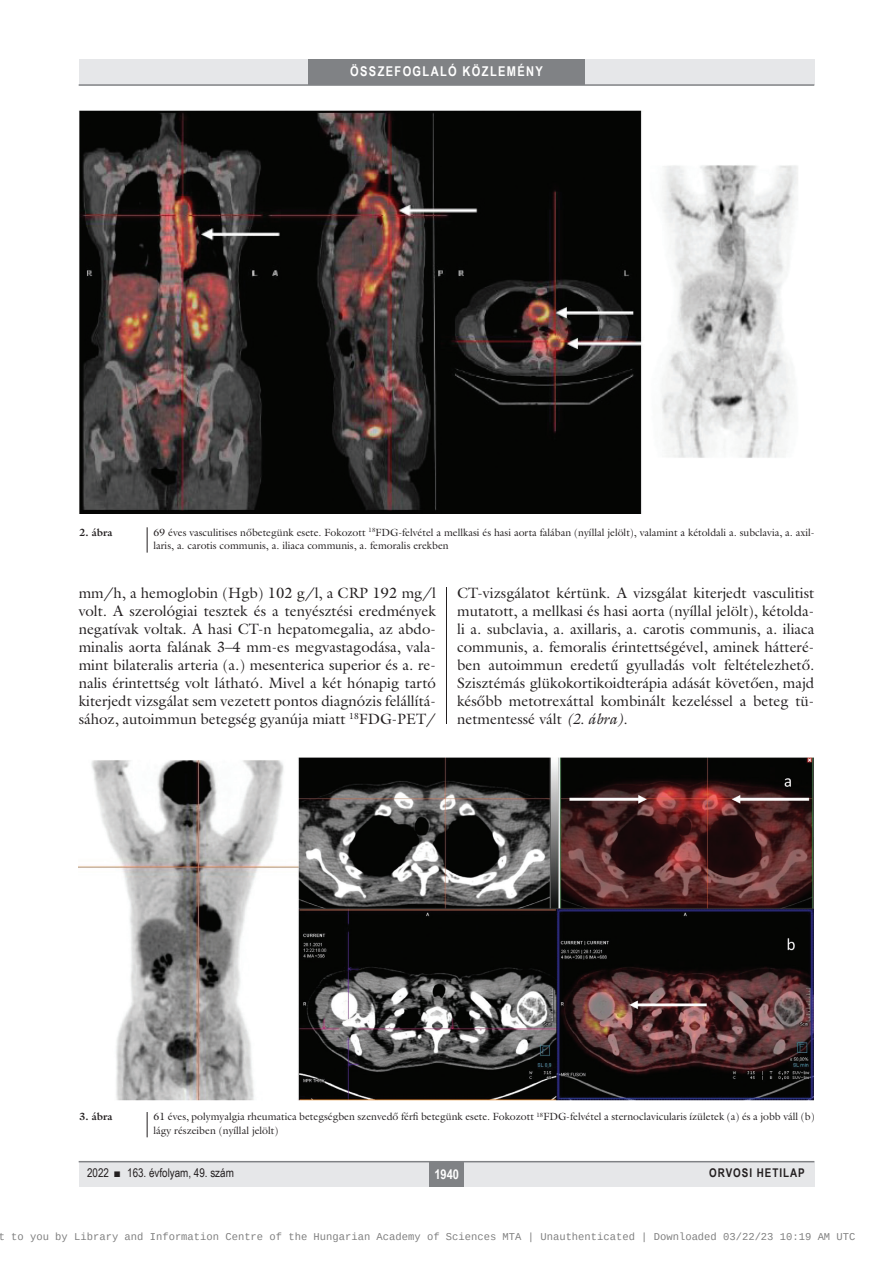
<style>
.page{position:relative;width:893px;height:1263px;background:#fff}
.page>*{position:absolute;margin:0;border:0;box-sizing:border-box;transform-origin:0 0}
.Body_Text{font:15px/18px "Galliard Reg";color:#231f20;text-align:justify}
.t1{font:700 13.5px "Arial Narrow";letter-spacing:.1em;color:#fff}
.t2{font:12px "Arial Narrow";color:#231f20}
.t3{font:700 12px "Arial Narrow";letter-spacing:.08em;color:#231f20}
.kepalairas2{font:10.5px/13.5px "Galliard Reg";color:#231f20}
.t4{font:10.5px "Liberation Mono";color:rgb(0 0 0/.5)}
.kepalairas1{font:700 10.5px "Galliard Reg";color:#231f20}
.s1{font-style:italic}
</style>
<div class="page">
<div style="left:79px;top:1161px;width:735px;height:25px;background:#e6e7e9"></div>
<hr style="left:79px;top:1161px;width:735px;height:1px;background:#808285">
<div style="left:430px;top:1161px;width:34px;height:25px;background:#808285"></div>
<div style="left:79px;top:60px;width:735px;height:25px;background:#e6e7e9"></div>
<div style="left:308px;top:60px;width:277px;height:25px;background:#808285"></div>
<hr style="left:79px;top:84px;width:735px;height:2px;background:#808285">
<hr style="left:446px;top:111px;width:1px;height:1026px;background:#231f20">
<div style="left:79px;top:725px;width:735px;height:387px;background:#fff"></div>
<img style="left:79px;top:758px;width:735px;height:343px">
<img style="left:79px;top:111px;width:719px;height:402px">
<div style="left:79px;top:527px;width:736px;height:60px;background:#fff"></div>
<svg style="left:147px;top:527px;width:1px;height:26px"></svg>
<div style="left:79px;top:1112px;width:736px;height:25px;background:#fff"></div>
<svg style="left:147px;top:1112px;width:1px;height:25px"></svg>
<p class="t1" style="left:350px;top:61px;width:194px">ÖSSZEFOGLALÓ KÖZLEMÉNY</p>
<p class="kepalairas1" style="left:79px;top:525px;width:35px">2. ábra</p>
<p class="kepalairas2" style="left:154px;top:525px;width:663px">69 éves vasculitises nőbetegünk esete. Fokozott <sup>18</sup>FDG-felvétel a mellkasi és hasi aorta falában (nyíllal jelölt), valamint a kétoldali a. subclavia, a. axil&shy;laris, a. carotis communis, a. iliaca communis, a. femoralis erekben</p>
<p class="Body_Text" style="left:79px;top:583px;width:359px">mm/h, a hemoglobin (Hgb) 102 g/l, a CRP 192 mg/l volt. A szerológiai tesztek és a tenyésztési eredmények negatívak voltak. A hasi CT-n hepatomegalia, az abdo&shy;minalis aorta falának 3–4 mm-es megvastagodása, vala&shy;mint bilateralis arteria (a.) mesenterica superior és a. re&shy;nalis érintettség volt látható. Mivel a két hónapig tartó kiterjedt vizsgálat sem vezetett pontos diagnózis felállítá&shy;sához, autoimmun betegség gyanúja miatt <sup>18</sup>FDG-PET/</p>
<p class="Body_Text" style="left:457px;top:583px;width:359px">CT-vizsgálatot kértünk. A vizsgálat kiterjedt vasculitist mutatott, a mellkasi és hasi aorta (nyíllal jelölt), kétolda&shy;li a. subclavia, a. axillaris, a. carotis communis, a. iliaca communis, a. femoralis érintettségével, aminek hátteré&shy;ben autoimmun eredetű gyulladás volt feltételezhető.<br>Szisztémás glükokortikoidterápia adását követően, majd később metotrexáttal kombinált kezeléssel a beteg tü&shy;netmentessé vált <span class="s1">(2. ábra)</span>.</p>
<p class="kepalairas1" style="left:79px;top:1110px;width:35px">3. ábra</p>
<p class="kepalairas2" style="left:154px;top:1110px;width:663px">61 éves, polymyalgia rheumatica betegségben szenvedő férfi betegünk esete. Fokozott <sup>18</sup>FDG-felvétel a sternoclavicularis ízületek (a) és a jobb váll (b) lágy részeiben (nyíllal jelölt)</p>
<p class="t2" style="left:87px;top:1164px;width:148px">2022 ■ 163. évfolyam, 49. szám</p>
<p class="t1" style="left:434px;top:1163px;width:26px">1940</p>
<p class="t3" style="left:709px;top:1164px;width:97px">ORVOSI HETILAP</p>
<p class="t4" style="left:-1px;top:1232px;width:858px">t to you by Library and Information Centre of the Hungarian Academy of Sciences MTA | Unauthenticated | Downloaded 03/22/23 10:19 AM UTC</p>
</div>
